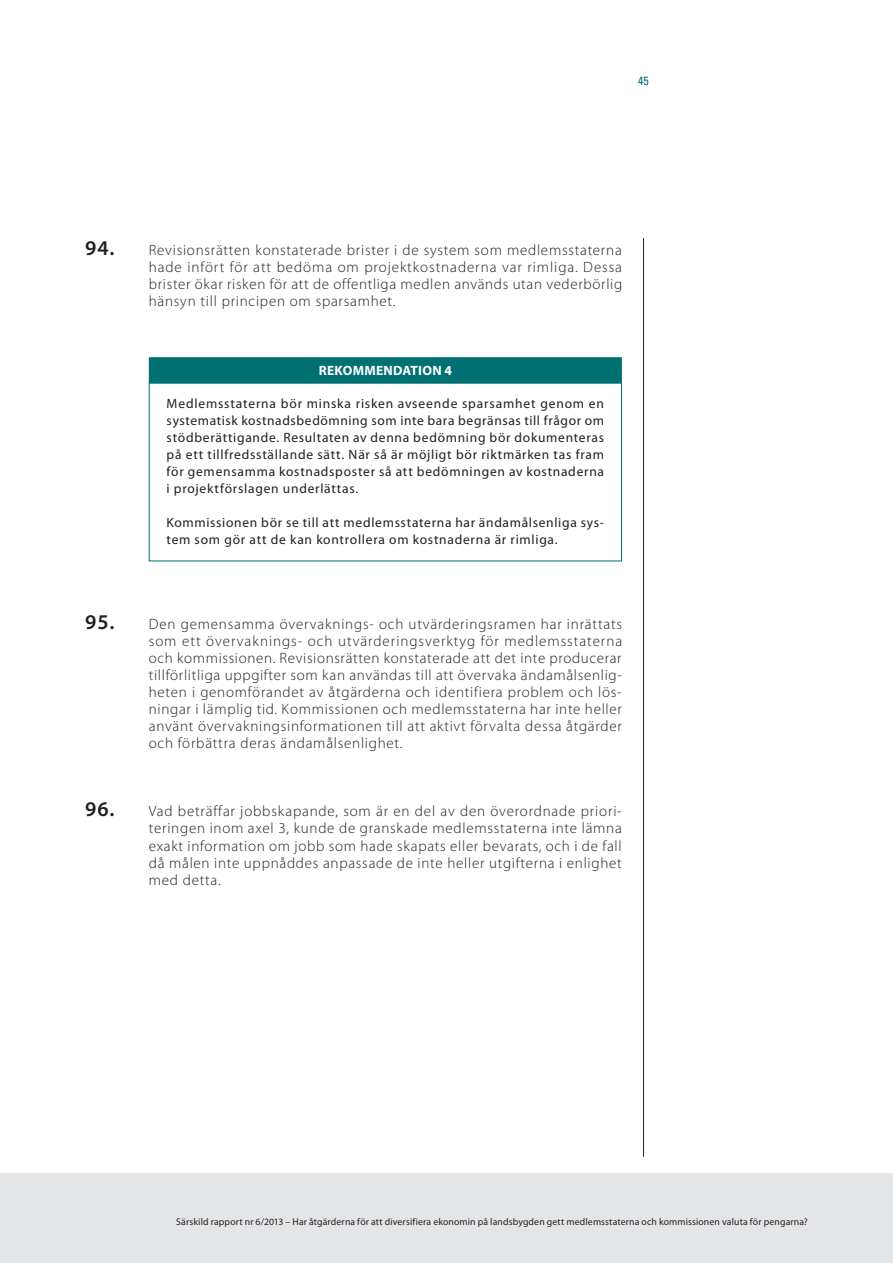
<style>
.page{position:relative;width:893px;height:1263px;background:#fff}
.page>*{position:absolute;margin:0;border:0;box-sizing:border-box;transform-origin:0 0}
.t1{font:300 15px/17px "Myriad Pro";letter-spacing:.05em;color:#231f20;text-align:justify}
.t2{font:13.5px/17px "Myriad Pro";letter-spacing:.055em;color:#231f20;text-align:justify}
.t3{font:700 13.5px "Myriad Pro";letter-spacing:.02em;color:#fff}
.t4{font:condensed 12px "Univers LT Std";color:#017072}
.t5{font:9.75px "Myriad Pro";letter-spacing:.015em;color:#231f20}
.s1{font-weight:600;font-size:21px}
</style>
<div class="page">
<div style="left:0;top:1174px;width:893px;height:89px;background:#e4e5e7"></div>
<div style="left:150px;top:358px;width:471px;height:24px;background:#017072"></div>
<div style="left:149px;top:357px;width:473px;height:26px;border:2px solid #017072"></div>
<hr style="left:643px;top:238px;width:1px;height:919px;background:#231f20">
<p class="t4" style="left:638px;top:73px;width:12px">45</p>
<p class="t1" style="left:149px;top:242px;width:475px;text-indent:-64px"><span class="s1">94.</span> Revisionsrätten konstaterade brister i de system som medlemsstaterna hade infört för att bedöma om projektkostnaderna var rimliga. Dessa brister ökar risken för att de offentliga medlen används utan vederbörlig hänsyn till principen om sparsamhet.</p>
<p class="t3" style="left:319px;top:363px;width:135px">REKOMMENDATION 4</p>
<p class="t2" style="left:167px;top:395px;width:439px">Medlemsstaterna bör minska risken avseende sparsamhet genom en systematisk kostnadsbedömning som inte bara begränsas till frågor om stödberättigande. Resultaten av denna bedömning bör dokumenteras på ett tillfredsställande sätt. När så är möjligt bör riktmärken tas fram för gemensamma kostnadsposter så att bedömningen av kostnaderna i projektförslagen underlättas.</p>
<p class="t2" style="left:167px;top:515px;width:439px">Kommissionen bör se till att medlemsstaterna har ändamålsenliga sys‑ tem som gör att de kan kontrollera om kostnaderna är rimliga.</p>
<p class="t1" style="left:149px;top:616px;width:475px;text-indent:-64px"><span class="s1">95.</span> Den gemensamma övervaknings- och utvärderingsramen har inrättats som ett övervaknings- och utvärderingsverktyg för medlemsstaterna och kommissionen. Revisionsrätten konstaterade att det inte producerar tillförlitliga uppgifter som kan användas till att övervaka ändamålsenlig&shy;heten i genomförandet av åtgärderna och identifiera problem och lös&shy;ningar i lämplig tid. Kommissionen och medlemsstaterna har inte heller använt övervakningsinformationen till att aktivt förvalta dessa åtgärder och förbättra deras ändamålsenlighet.</p>
<p class="t1" style="left:149px;top:803px;width:475px;text-indent:-64px"><span class="s1">96.</span> Vad beträffar jobbskapande, som är en del av den överordnade priori&shy;teringen inom axel 3, kunde de granskade medlemsstaterna inte lämna exakt information om jobb som hade skapats eller bevarats, och i de fall då målen inte uppnåddes anpassade de inte heller utgifterna i enlighet med detta.</p>
<p class="t5" style="left:176px;top:1216px;width:633px">Särskild rapport nr 6/2013 – Har åtgärderna för att diversifiera ekonomin på landsbygden gett medlemsstaterna och kommissionen valuta för pengarna?</p>
</div>
